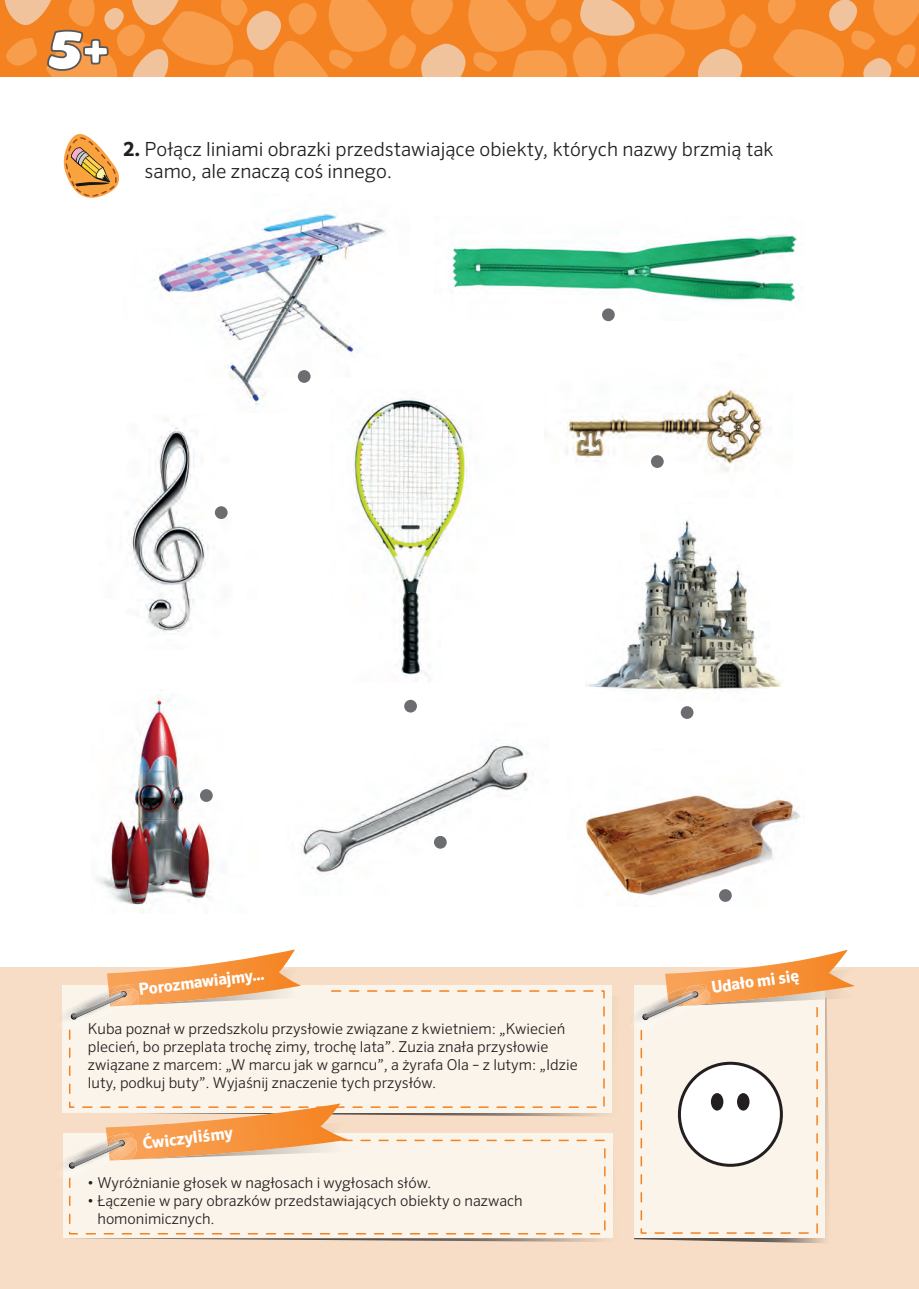
<style>
.page{position:relative;width:919px;height:1289px;background:#fff}
.page>*{position:absolute;margin:0;border:0;box-sizing:border-box;transform-origin:0 0}
.t1{font:300 19.5px/22.5px "Sero Pro";color:#231f20}
.t2{font:700 16.5px "Sero Pro";color:#fff}
.t3{font:300 15px/18px "Sero Pro";color:#231f20}
.s1{font-weight:700}
</style>
<div class="page">
<div style="left:0;top:967px;width:918px;height:321px;background:#f7ddc5"></div>
<svg style="left:348px;top:995px;width:264px;height:121px"></svg>
<div style="left:62px;top:985px;width:549px;height:127px;background:#faf4ea"></div>
<svg style="left:62px;top:949px;width:239px;height:70px"></svg>
<svg style="left:68px;top:989px;width:537px;height:119px"></svg>
<svg style="left:73px;top:1133px;width:540px;height:108px"></svg>
<div style="left:63px;top:1133px;width:549px;height:105px;background:#faf4ea"></div>
<svg style="left:62px;top:1103px;width:286px;height:64px"></svg>
<svg style="left:68px;top:1138px;width:538px;height:97px"></svg>
<svg style="left:634px;top:1237px;width:191px;height:6px"></svg>
<svg style="left:634px;top:950px;width:220px;height:284px"></svg>
<svg style="left:767px;top:0;width:151px;height:77px;background:#f5933e"></svg>
<div style="left:679px;top:1063px;width:102px;height:102px;background:#fff;border-radius:50%"></div>
<div style="left:677px;top:1061px;width:105px;height:105px;border:3px solid #231f20;border-radius:50%"></div>
<div style="left:710px;top:1093px;width:13px;height:17px;background:#231f20;border-radius:50%"></div>
<div style="left:737px;top:1093px;width:12px;height:17px;background:#231f20;border-radius:50%"></div>
<svg style="left:4px;top:0;width:752px;height:77px;background:#f49645"></svg>
<svg style="left:64px;top:134px;width:55px;height:64px"></svg>
<img style="left:581px;top:795px;width:219px;height:107px">
<img style="left:154px;top:210px;width:232px;height:196px">
<img style="left:126px;top:418px;width:102px;height:214px">
<img style="left:301px;top:743px;width:229px;height:131px">
<img style="left:565px;top:389px;width:201px;height:83px">
<img style="left:331px;top:389px;width:136px;height:290px">
<img style="left:96px;top:689px;width:118px;height:220px">
<img style="left:586px;top:520px;width:195px;height:172px">
<img style="left:450px;top:234px;width:347px;height:87px">
<div style="left:404px;top:699px;width:13px;height:13px;background:#6c6d70;border-radius:50%"></div>
<div style="left:434px;top:836px;width:12px;height:12px;background:#6c6d70;border-radius:50%"></div>
<div style="left:680px;top:706px;width:13px;height:13px;background:#6c6d70;border-radius:50%"></div>
<div style="left:719px;top:889px;width:12px;height:12px;background:#6c6d70;border-radius:50%"></div>
<div style="left:200px;top:789px;width:13px;height:12px;background:#6c6d70;border-radius:50%"></div>
<div style="left:215px;top:506px;width:12px;height:13px;background:#6c6d70;border-radius:50%"></div>
<div style="left:298px;top:370px;width:12px;height:13px;background:#6c6d70;border-radius:50%"></div>
<div style="left:602px;top:308px;width:12px;height:13px;background:#6c6d70;border-radius:50%"></div>
<div style="left:651px;top:455px;width:12px;height:13px;background:#6c6d70;border-radius:50%"></div>
<h1 class="t1" style="left:145px;top:137px;width:630px;text-indent:-21px"><span class="s1">2.</span> Połącz liniami obrazki przedstawiające obiekty, których nazwy brzmią tak samo, ale znaczą coś innego.</h1>
<p class="t2" style="left:138px;top:979px;width:128px;rotate:-7deg">Porozmawiajmy…</p>
<p class="t2" style="left:710px;top:977px;width:90px;rotate:-8deg">Udało mi się</p>
<p class="t3" style="left:88px;top:1019px;width:491px">Kuba poznał w przedszkolu przysłowie związane z kwietniem: „Kwiecień plecień, bo przeplata trochę zimy, trochę lata”. Zuzia znała przysłowie związane z marcem: „W marcu jak w garncu”, a żyrafa Ola – z lutym: „Idzie luty, podkuj buty”. Wyjaśnij znaczenie tych przysłów.</p>
<p class="t2" style="left:141px;top:1133px;width:92px;rotate:-7deg">Ćwiczyliśmy</p>
<p class="t3" style="left:87px;top:1173px;width:346px">• Wyróżnianie głosek w nagłosach i wygłosach słów.</p>
<p class="t3" style="left:97px;top:1191px;width:427px;text-indent:-10px">• Łączenie w pary obrazków przedstawiających obiekty o nazwach homonimicznych.</p>
</div>
